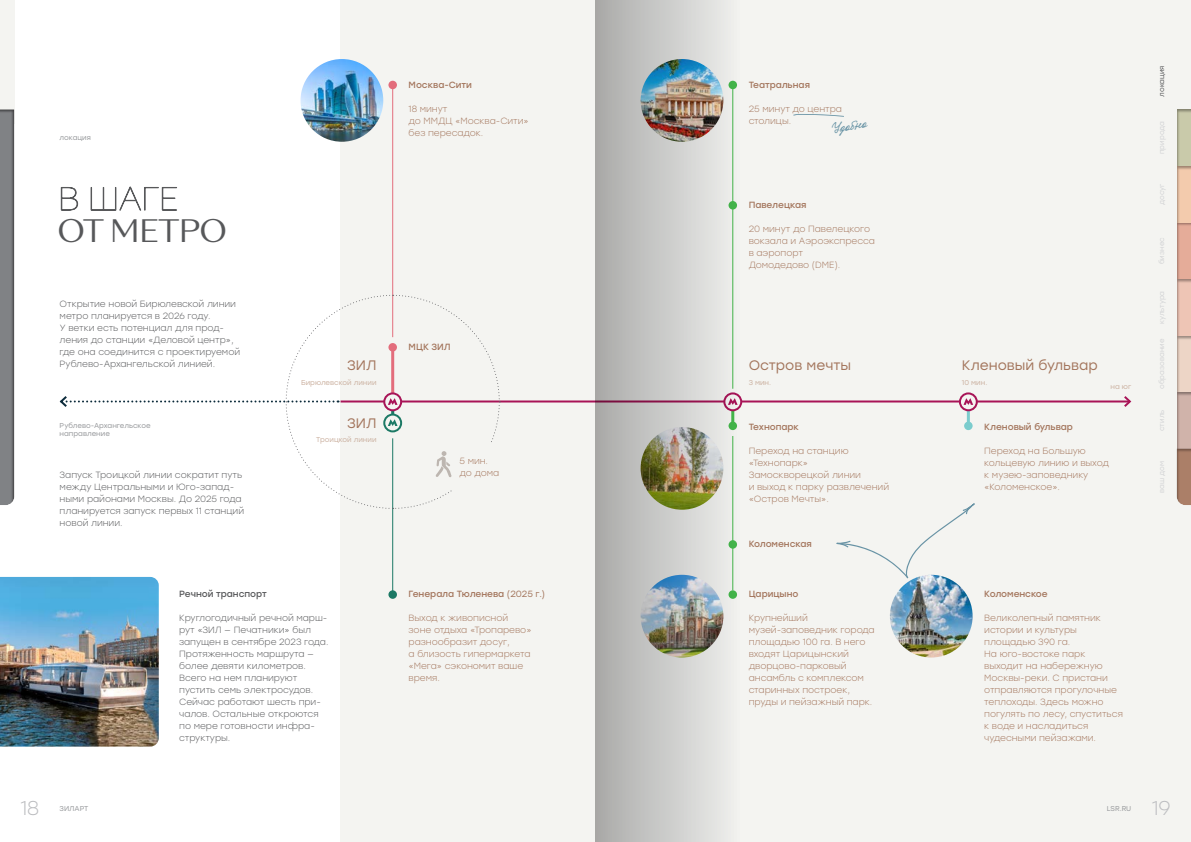
<style>
.page{position:relative;width:1191px;height:842px;background:#fff}
.page>*{position:absolute;margin:0;border:0;box-sizing:border-box;transform-origin:0 0}
.t1{font:30px/32px "Sang Bleu Sunrise";letter-spacing:-.02em;color:#57585a}
.t2{font:300 20px "Stolzl";color:#bcbdc0}
.t3{font:15.1px "Katherine";color:#6893a5}
.t4{font:13.7px "Stolzl";color:#a3755c}
.txt{font:300 9px/12px "Stolzl";letter-spacing:-.005em;color:#a3755c}
.txt-2{font:300 9px/12px "Stolzl";letter-spacing:-.005em;color:#57585a}
.txt-3{font:9px "Stolzl";letter-spacing:-.005em;color:#a3755c}
.txt-4{font:9px "Stolzl";letter-spacing:-.005em;color:#57585a}
.txt_small{font:7px/8.4px "Stolzl";color:#939598}
.txt_small-2{font:7px "Stolzl";color:#caaf9e}
.t5{font:7px "Stolzl";color:#d1d2d4}
.t6{font:7px "Stolzl";color:#57585a}
.s1{font-family:"Sang Bleu Sunrise Air"}
.s2{font-style:inherit}
</style>
<div class="page">
<div style="left:340px;top:0;width:851px;height:842px;background:#f4f4f1"></div>
<hr style="left:392px;top:438px;width:1px;height:159px;background:#1c7965">
<hr style="left:392px;top:85px;width:1px;height:252px;background:#e36d7c">
<div style="left:388px;top:590px;width:9px;height:9px;background:#1c7965;border-radius:50%"></div>
<div style="left:388px;top:81px;width:9px;height:8px;background:#e36d7c;border-radius:50%"></div>
<hr style="left:340px;top:400px;width:789px;height:2px;background:#a81457">
<svg style="left:1122px;top:396px;width:10px;height:11px"></svg>
<img style="left:300px;top:59px;width:83px;height:83px;border-radius:41px">
<div style="left:723px;top:392px;width:19px;height:19px;border:2px solid #a81457;border-radius:50%"></div>
<div style="left:964px;top:422px;width:8px;height:8px;background:#7bcccd;border-radius:50%"></div>
<img style="left:890px;top:575px;width:82px;height:82px;border-radius:41px">
<hr style="left:967px;top:402px;width:3px;height:25px;background:#7bcccd">
<svg style="left:960px;top:393px;width:16px;height:17px"></svg>
<div style="left:959px;top:392px;width:18px;height:19px;border:2px solid #a81457;border-radius:50%"></div>
<svg style="left:963px;top:398px;width:10px;height:7px"></svg>
<img style="left:0;top:577px;width:159px;height:170px">
<svg style="left:793px;top:114px;width:51px;height:3px"></svg>
<svg style="left:836px;top:503px;width:139px;height:76px"></svg>
<svg style="left:59px;top:294px;width:441px;height:215px"></svg>
<div style="left:0;top:0;width:14px;height:124px;background:#f4f4f1"></div>
<div style="left:0;top:108px;width:16px;height:397px;background:#231f20;opacity:.6"></div>
<svg style="left:1177px;top:109px;width:14px;height:338px;background:#d9baa7"></svg>
<div style="left:1176px;top:447px;width:15px;height:59px;background:#231f20;opacity:.4"></div>
<svg style="left:595px;top:0;width:145px;height:842px"></svg>
<p class="txt_small" style="left:60px;top:133px;width:33px">локация</p>
<h1 class="t1" style="left:58px;top:184px;width:171px"><span class="s1">В ШАГЕ<br></span>ОТ МЕТРО</h1>
<p class="txt-2" style="left:60px;top:297px;width:182px">Открытие новой Бирюлевской линии метро планируется в 2026 году.<br>У ветки есть потенциал для прод&shy;ления до станции «Деловой центр», где она соединится с проектируемой Рублево-Архангельской линией.</p>
<p class="txt_small" style="left:60px;top:421px;width:92px">Рублево-Архангельское направление</p>
<p class="txt-2" style="left:60px;top:468px;width:186px">Запуск Троицкой линии сократит путь между Центральными и Юго-запад&shy;ными районами Москвы. До 2025 года планируется запуск первых 11 станций новой линии.</p>
<p class="txt-3" style="left:408px;top:78px;width:65px">Москва-Сити</p>
<p class="txt" style="left:408px;top:102px;width:122px">18 минут<br>до ММДЦ «Москва-Сити» без пересадок.</p>
<p class="txt-3" style="left:408px;top:340px;width:44px">МЦК ЗИЛ</p>
<p class="txt-3" style="left:748px;top:78px;width:63px">Театральная</p>
<p class="txt" style="left:748px;top:102px;width:95px">25 минут до центра столицы.</p>
<p class="t3" style="left:831px;top:119px;width:36px;rotate:-8deg">Удобно</p>
<p class="txt-3" style="left:748px;top:198px;width:59px">Павелецкая</p>
<p class="txt" style="left:748px;top:222px;width:128px">20 минут до Павелецкого вокзала и Аэроэкспресса в аэропорт<br>Домодедово (DME).</p>
<p class="t4" style="left:347px;top:356px;width:31px">ЗИЛ</p>
<p class="t4" style="left:748px;top:356px;width:104px">Остров мечты</p>
<p class="txt_small-2" style="left:301px;top:377px;width:77px">Бирюлевской линии</p>
<p class="txt_small-2" style="left:748px;top:377px;width:24px">3 мин.</p>
<p class="t4" style="left:347px;top:413px;width:31px">ЗИЛ</p>
<p class="txt_small-2" style="left:316px;top:435px;width:62px">Троицкой линии</p>
<p class="txt" style="left:459px;top:454px;width:41px">5 мин. до дома</p>
<p class="txt-3" style="left:748px;top:420px;width:52px">Технопарк</p>
<p class="txt" style="left:748px;top:444px;width:142px">Переход на станцию «Технопарк»<br>Замоскворецкой линии<br>и выход к парку развлечений «Остров Мечты».</p>
<p class="txt-3" style="left:748px;top:537px;width:65px">Коломенская</p>
<p class="txt-4" style="left:179px;top:588px;width:89px">Речной транспорт</p>
<p class="txt-2" style="left:179px;top:612px;width:151px">Круглогодичный речной марш&shy;рут «ЗИЛ — Печатники» был запущен в сентябре 2023 года.<br>Протяженность маршрута — более девяти километров.<br>Всего на нем планируют пустить семь электросудов.<br>Сейчас работают шесть при&shy;чалов. Остальные откроются по мере готовности инфра&shy;структуры.</p>
<p class="txt-3" style="left:408px;top:588px;width:138px">Генерала Тюленева <span class="s2">(2025 г.)</span></p>
<p class="txt" style="left:408px;top:612px;width:124px">Выход к живописной зоне отдыха «Тропарево» разнообразит досуг,<br>а близость гипермаркета «Мега» сэкономит ваше время.</p>
<p class="txt-3" style="left:748px;top:588px;width:51px">Царицыно</p>
<p class="txt" style="left:748px;top:612px;width:127px">Крупнейший музей-заповедник города площадью 100 га. В него входят Царицынский дворцово-парковый ансамбль с комплексом старинных построек, пруды и пейзажный парк.</p>
<p class="t6" style="left:1156px;top:97px;width:33px;rotate:-90deg">локация</p>
<p class="t5" style="left:1156px;top:154px;width:34px;rotate:-90deg">природа</p>
<p class="t4" style="left:962px;top:356px;width:137px">Кленовый бульвар</p>
<p class="txt_small-2" style="left:962px;top:377px;width:27px">10 мин.</p>
<p class="txt_small-2" style="left:1110px;top:382px;width:22px">на юг</p>
<p class="txt-3" style="left:984px;top:420px;width:90px">Кленовый бульвар</p>
<p class="txt" style="left:984px;top:444px;width:126px">Переход на Большую кольцевую линию и выход к музею-заповеднику «Коломенское».</p>
<p class="t5" style="left:1156px;top:264px;width:28px;rotate:-90deg">бизнес</p>
<p class="t5" style="left:1156px;top:324px;width:35px;rotate:-90deg">культура</p>
<p class="t5" style="left:1156px;top:389px;width:52px;rotate:-90deg">образование</p>
<p class="t5" style="left:1156px;top:431px;width:23px;rotate:-90deg">стиль</p>
<p class="t5" style="left:1156px;top:493px;width:33px;rotate:-90deg">ваш дом</p>
<p class="txt-3" style="left:984px;top:588px;width:65px">Коломенское</p>
<p class="txt" style="left:984px;top:612px;width:140px">Великолепный памятник истории и культуры площадью 390 га.<br>На юго-востоке парк выходит на набережную<br>Москвы-реки. С пристани отправляются прогулочные теплоходы. Здесь можно погулять по лесу, спуститься к воде и насладиться чудесными пейзажами.</p>
<h2 class="t2" style="left:20px;top:795px;width:20px">18</h2>
<h2 class="t2" style="left:1151px;top:795px;width:20px">19</h2>
<p class="txt_small" style="left:60px;top:804px;width:30px">ЗИЛАРТ</p>
<p class="txt_small" style="left:1107px;top:804px;width:26px">LSR.RU</p>
</div>
